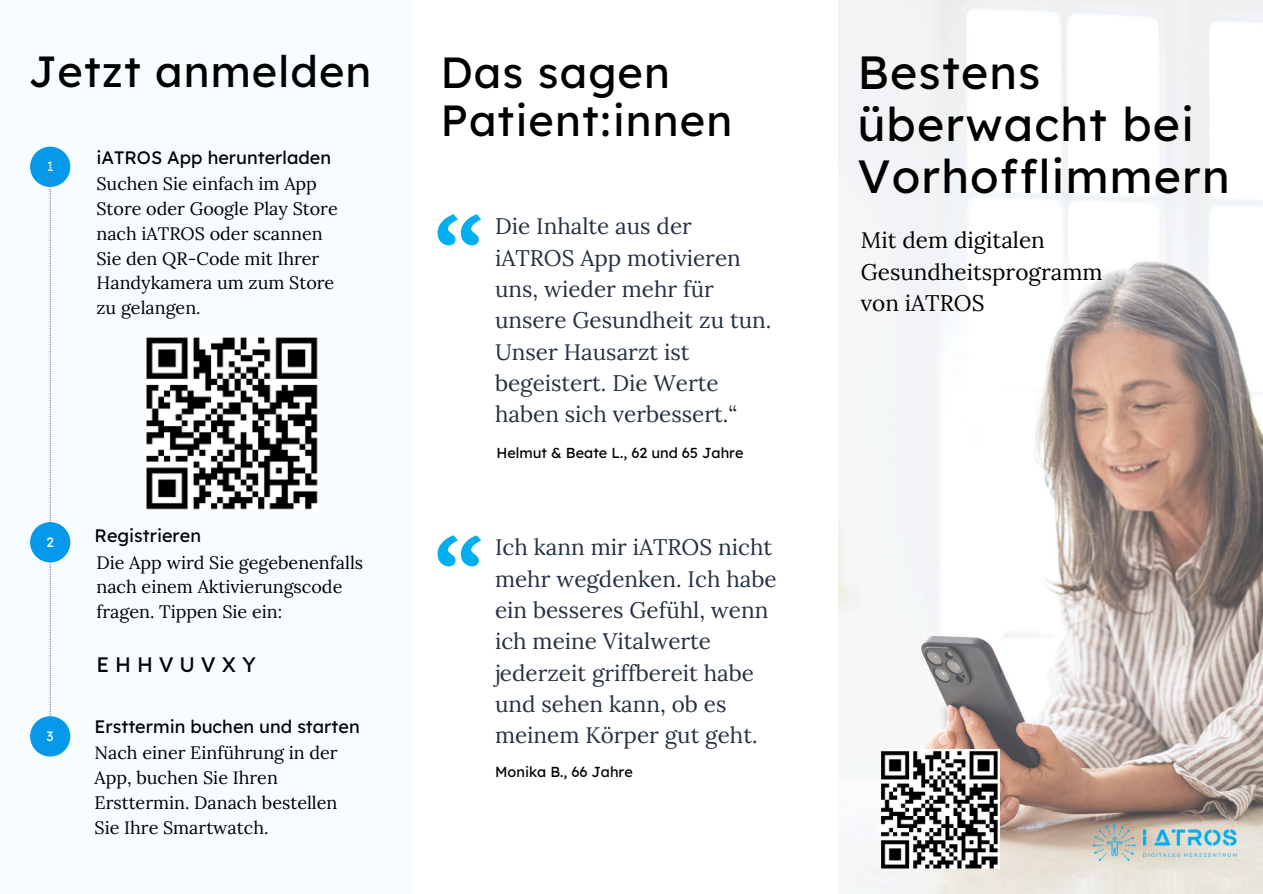
<style>
.page{position:relative;width:1263px;height:894px;background:#fff}
.page>*{position:absolute;margin:0;border:0;box-sizing:border-box;transform-origin:0 0}
.t1{font:112.35px "Lexend Deca";color:#01aeef}
.t2{font:46.5px/51.8px "Lexend Deca";letter-spacing:.025em;color:#000}
.t3{font:43.5px/48.3px "Lexend Deca";letter-spacing:.025em;color:#000}
.t4{font:22.5px/31.3px "Lora";color:#253141}
.t5{font:22.5px/31.5px "Lora";color:#000}
.t6{font:21px "Lexend Deca";letter-spacing:.28em;color:#000}
.t7{font:18px/24.8px "Lora";color:#000}
.t8{font:18px "Lexend Deca";color:#000}
.t9{font:14.4px "Lexend Deca";color:#000}
.t10{font:13.5px "Lexend Deca";color:#fff}
</style>
<div class="page">
<img style="left:838px;top:0;width:425px;height:893px">
<img style="left:1094px;top:824px;width:143px;height:36px">
<div style="left:0;top:0;width:413px;height:893px;background:#f7fcff"></div>
<div style="left:30px;top:147px;width:40px;height:40px;background:#0599ec;border-radius:50%"></div>
<svg style="left:50px;top:164px;width:1px;height:552px"></svg>
<div style="left:30px;top:522px;width:40px;height:40px;background:#0599ec;border-radius:50%"></div>
<div style="left:30px;top:716px;width:40px;height:40px;background:#0599ec;border-radius:50%"></div>
<img style="left:146px;top:337px;width:172px;height:173px">
<img style="left:880px;top:749px;width:119px;height:119px">
<h4 class="t3" style="left:29px;top:47px;width:344px">Jetzt anmelden</h4>
<h1 class="t10" style="left:47px;top:158px;width:8px">1</h1>
<h1 class="t8" style="left:96px;top:146px;width:236px">iATROS App herunterladen</h1>
<p class="t7" style="left:96px;top:171px;width:243px">Suchen Sie einfach im App<br>Store oder Google Play Store nach iATROS oder scannen<br>Sie den QR-Code mit Ihrer<br>Handykamera um zum Store zu gelangen.</p>
<p class="t10" style="left:46px;top:533px;width:9px">2</p>
<p class="t10" style="left:47px;top:727px;width:9px">3</p>
<h3 class="t8" style="left:95px;top:523px;width:108px">Registrieren</h3>
<h3 class="t7" style="left:96px;top:549px;width:268px">Die App wird Sie gegebenenfalls nach einem Aktivierungscode fragen. Tippen Sie ein:</h3>
<p class="t6" style="left:96px;top:651px;width:161px">EHHVUVXY</p>
<p class="t8" style="left:95px;top:714px;width:267px">Ersttermin buchen und starten</p>
<p class="t7" style="left:95px;top:740px;width:245px">Nach einer Einführung in der<br>App, buchen Sie Ihren<br>Ersttermin. Danach bestellen<br>Sie Ihre Smartwatch.</p>
<p class="t3" style="left:440px;top:48px;width:293px">Das sagen<br>Patient:innen</p>
<p class="t2" style="left:857px;top:46px;width:374px">Bestens überwacht bei<br>Vorhofflimmern</p>
<h4 class="t5" style="left:861px;top:224px;width:243px">Mit dem digitalen<br>Gesundheitsprogramm von iATROS</h4>
<h4 class="t1" style="left:433px;top:184px;width:52px">“</h4>
<h2 class="t4" style="left:495px;top:210px;width:278px">Die Inhalte aus der iATROS App motivieren uns, wieder mehr für unsere Gesundheit zu tun.<br>Unser Hausarzt ist begeistert. Die Werte haben sich verbessert.“</h2>
<h4 class="t9" style="left:496px;top:443px;width:249px">Helmut &amp; Beate L., 62 und 65 Jahre</h4>
<h4 class="t1" style="left:433px;top:505px;width:52px">“</h4>
<p class="t4" style="left:495px;top:531px;width:283px">Ich kann mir iATROS nicht mehr wegdenken. Ich habe ein besseres Gefühl, wenn ich meine Vitalwerte jederzeit griffbereit habe und sehen kann, ob es meinem Körper gut geht.</p>
<h4 class="t9" style="left:495px;top:762px;width:139px">Monika B., 66 Jahre</h4>
</div>
